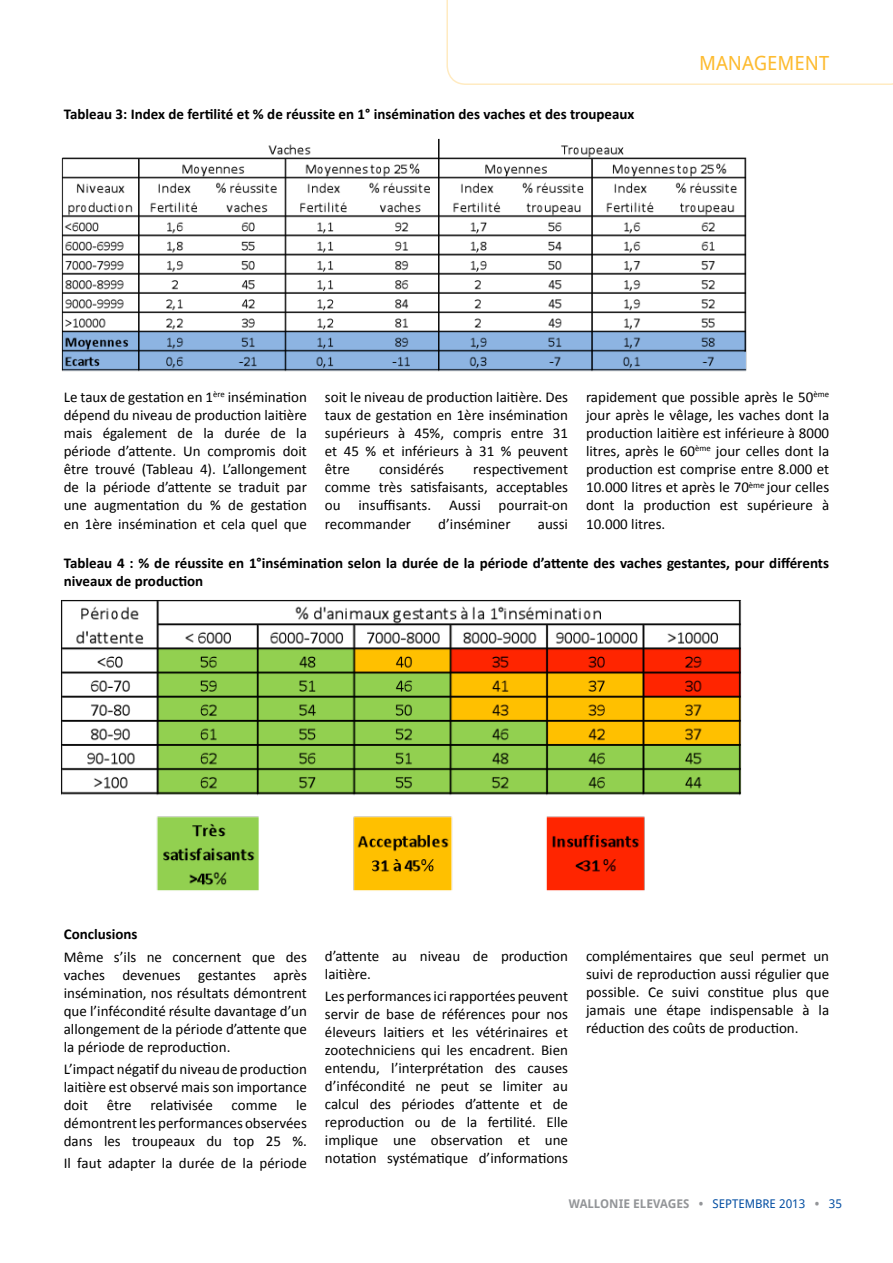
<style>
.page{position:relative;width:893px;height:1263px;background:#fff}
.page>*{position:absolute;margin:0;border:0;box-sizing:border-box;transform-origin:0 0}
.t1{font:19.5px "Droid Sans";color:#fdbb30}
.t2{font:15px/18px "Calibri";color:#000;text-align:justify}
.t3{font:700 15px/18px "Calibri";color:#000}
.t4{font:700 12px "Droid Sans";color:#939598}
.t5{font:12px "Droid Sans";color:#034ea2}
.s1{font-weight:400;color:#034ea2}
.s2{font-weight:700;color:#939598}
</style>
<div class="page">
<svg style="left:446px;top:0;width:447px;height:85px"></svg>
<img style="left:62px;top:139px;width:685px;height:233px">
<img style="left:61px;top:600px;width:681px;height:291px">
<p class="t3" style="left:64px;top:104px;width:572px">Tableau 3: Index de fertilité et % de réussite en 1° insémination des vaches et des troupeaux</p>
<h1 class="t1" style="left:699px;top:50px;width:31px">MANAGE</h1>
<h1 class="t1" style="left:778px;top:50px;width:29px">MENT</h1>
<p class="t2" style="left:64px;top:388px;width:245px">Le taux de gestation en 1<sup>ère</sup> insémination dépend du niveau de production laitière mais également de la durée de la période d’attente. Un compromis doit être trouvé (Tableau 4). L’allongement de la période d’attente se traduit par une augmentation du % de gestation en 1ère insémination et cela quel que</p>
<p class="t2" style="left:325px;top:388px;width:245px">soit le niveau de production laitière. Des taux de gestation en 1ère insémination supérieurs à 45%, compris entre 31 et 45 % et inférieurs à 31 % peuvent être</p>
<p class="t2" style="left:379px;top:460px;width:67px">considérés</p>
<p class="t2" style="left:325px;top:460px;width:245px;text-indent:148px">respectivement comme très satisfaisants, acceptables ou insuffisants. Aussi pourrait-on recommander</p>
<p class="t2" style="left:438px;top:514px;width:74px">d’inséminer</p>
<p class="t2" style="left:538px;top:514px;width:32px">aussi</p>
<p class="t2" style="left:586px;top:388px;width:245px">rapidement que possible après le 50<sup>ème </sup>jour après le vêlage, les vaches dont la production laitière est inférieure à 8000 litres, après le 60<sup>ème</sup> jour celles dont la production est comprise entre 8.000 et 10.000 litres et après le 70<sup>ème</sup> jour celles dont la production est supérieure à 10.000 litres.</p>
<p class="t3" style="left:64px;top:554px;width:767px">Tableau 4 : % de réussite en 1°insémination selon la durée de la période d’attente des vaches gestantes, pour différents niveaux de production</p>
<p class="t3" style="left:64px;top:925px;width:75px">Conclusions</p>
<p class="t2" style="left:64px;top:947px;width:245px">Même s’ils ne concernent que des vaches devenues gestantes après insémination, nos résultats démontrent que l’infécondité résulte davantage d’un allongement de la période d’attente que la période de reproduction.</p>
<p class="t2" style="left:64px;top:1059px;width:245px">L’impact négatif du niveau de production laitière est observé mais son importance doit</p>
<p class="t2" style="left:107px;top:1095px;width:26px">être</p>
<p class="t2" style="left:151px;top:1095px;width:64px">relativisée</p>
<p class="t2" style="left:232px;top:1095px;width:47px">comme</p>
<p class="t2" style="left:64px;top:1095px;width:245px;text-indent:232px">le démontrent les performances observées dans les troupeaux du top 25 %.</p>
<p class="t2" style="left:64px;top:1153px;width:245px">Il faut adapter la durée de la période</p>
<p class="t2" style="left:325px;top:946px;width:245px">d’attente au niveau de production laitière.</p>
<p class="t2" style="left:325px;top:986px;width:245px">Les performances ici rapportées peuvent servir de base de références pour nos éleveurs laitiers et les vétérinaires et zootechniciens qui les encadrent. Bien entendu, l’interprétation des causes d’infécondité ne peut se limiter au calcul des périodes d’attente et de reproduction ou de la fertilité. Elle implique une observation et une notation systématique d’informations</p>
<p class="t2" style="left:586px;top:946px;width:245px">complémentaires que seul permet un suivi de reproduction aussi régulier que possible. Ce suivi constitue plus que jamais une étape indispensable à la réduction des coûts de production.</p>
<p class="t4" style="left:569px;top:1195px;width:9px">WALLONI</p>
<p class="t4" style="left:623px;top:1195px;width:97px">E ELEVAGES • <span class="s1">SEPTE</span></p>
<p class="t5" style="left:745px;top:1196px;width:18px">MBRE</p>
<p class="t5" style="left:779px;top:1196px;width:64px">2013 <span class="s2">•</span> 35</p>
</div>
